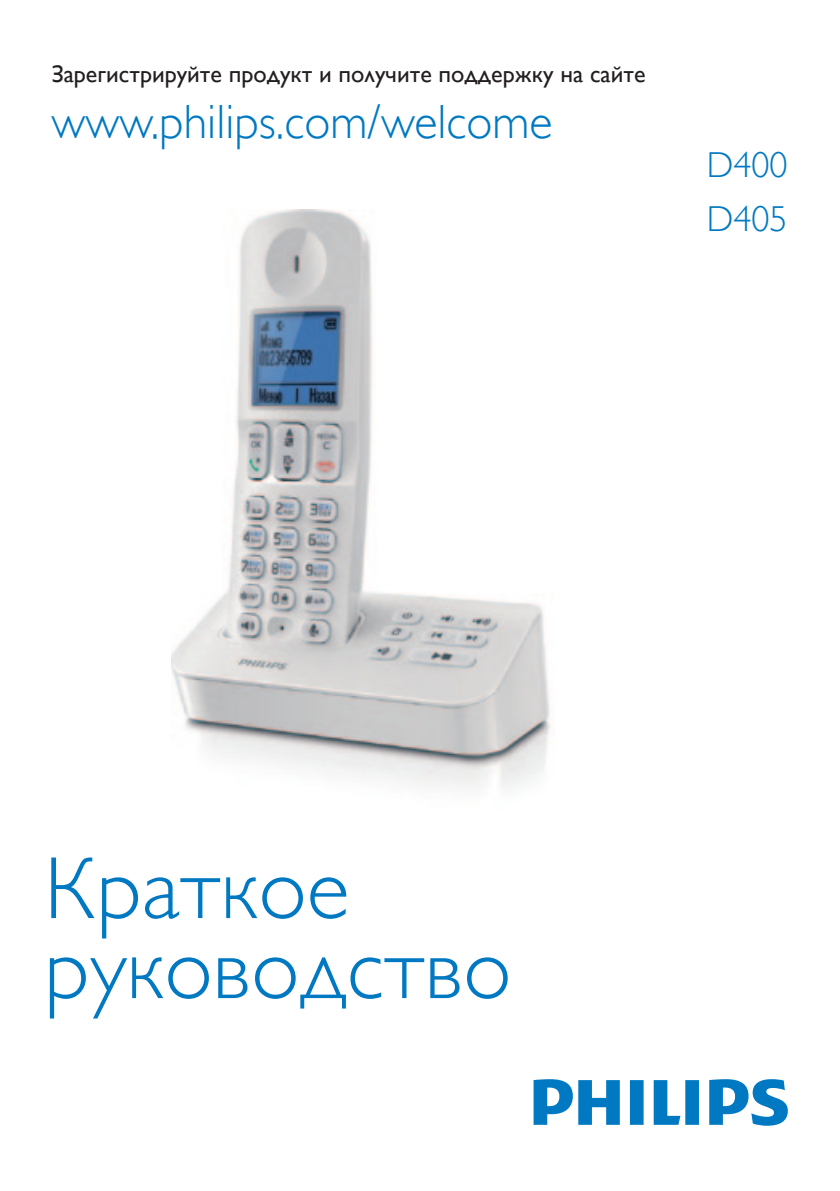
<style>
.page{position:relative;width:840px;height:1191px;background:#fff}
.page>*{position:absolute;margin:0;border:0;box-sizing:border-box;transform-origin:0 0}
.t1{font:88.8px/80px "Gill Sans Alt One WGL Light";color:#0079c2}
.t2{font:48px "Gill Sans Alt One WGL Light";color:#0079c2}
.t3{font:36px/54px "Gill Sans Alt One WGL Light";color:#0079c2}
.t4{font:24px "Gill Sans Alt One WGL";color:#231f20}
</style>
<div class="page">
<img style="left:171px;top:209px;width:380px;height:581px">
<svg style="left:533px;top:1079px;width:254px;height:46px"></svg>
<p class="t4" style="left:51px;top:57px;width:595px">Зарегистрируйте продукт и получите поддержку на сайте</p>
<h2 class="t2" style="left:51px;top:90px;width:502px">www.philips.com/welcome</h2>
<h3 class="t3" style="left:706px;top:138px;width:82px">D400<br>D405</h3>
<h1 class="t1" style="left:44px;top:848px;width:468px">Краткое руководство</h1>
</div>
